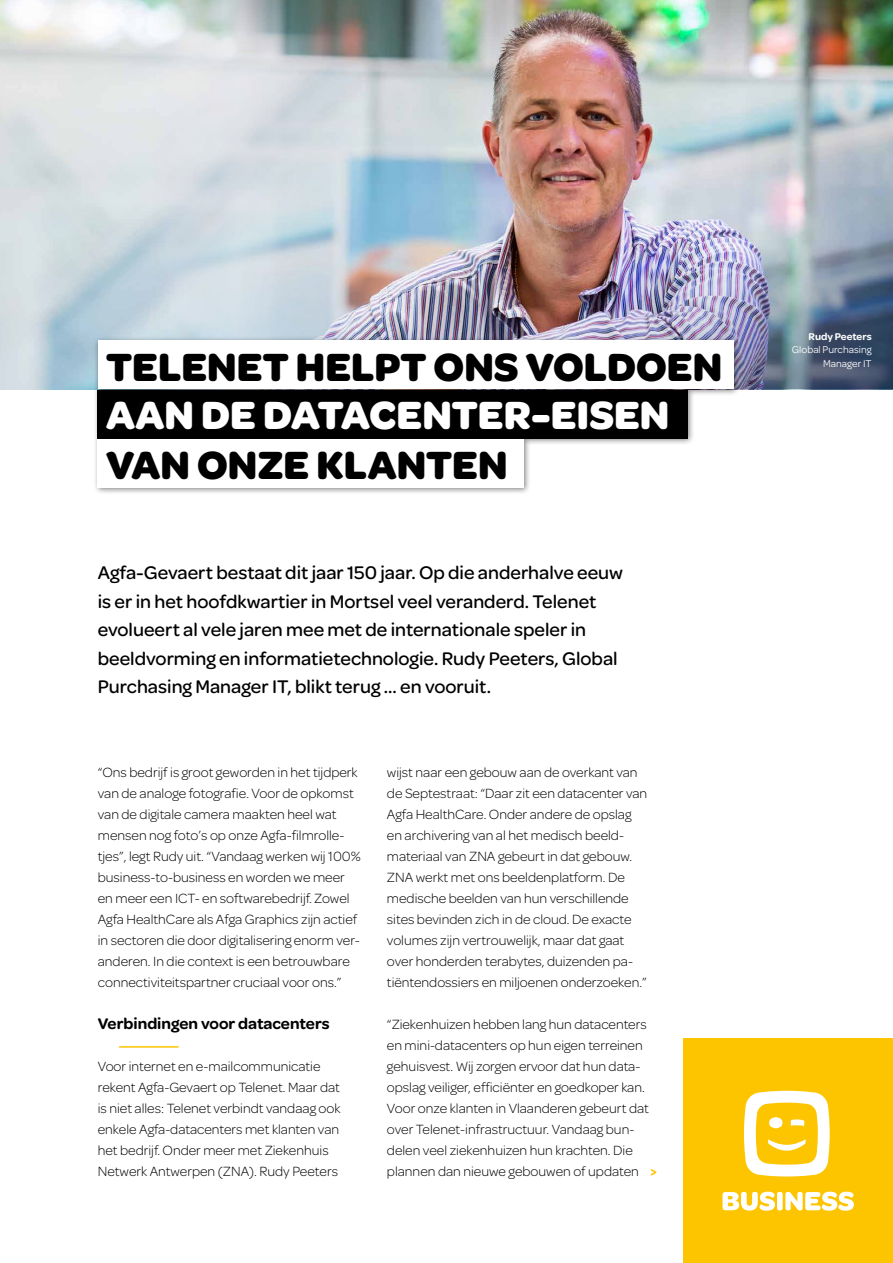
<style>
.page{position:relative;width:893px;height:1263px;background:#fff}
.page>*{position:absolute;margin:0;border:0;box-sizing:border-box;transform-origin:0 0}
.t1{font:700 42px "Omnes";color:#000}
.t2{font:700 42px "Omnes";color:#fff}
.t3{font:500 19.5px/28.5px "Omnes";color:#000}
.t4{font:600 16.5px "Omnes";color:#000}
.t5{font:300 14.25px/21px "Omnes";color:#000}
.t6{font:10.5px/13.5px "Omnes";color:#fff;text-align:right}
.t7{font:600 10.5px "Omnes";color:#fff}
.s1{font-weight:600;color:#fdc500}
</style>
<div class="page">
<img style="left:361px;top:0;width:532px;height:336px">
<img style="left:0;top:0;width:361px;height:389px">
<hr style="left:119px;top:1046px;width:60px;height:2px;background:#fdc500">
<img style="left:617px;top:247px;width:276px;height:142px">
<div style="left:93px;top:336px;width:648px;height:159px;background:#000;opacity:.5"></div>
<div style="left:98px;top:341px;width:635px;height:48px;background:#fff"></div>
<div style="left:98px;top:390px;width:590px;height:49px;background:#000"></div>
<div style="left:98px;top:439px;width:426px;height:49px;background:#fff"></div>
<div style="left:683px;top:1038px;width:210px;height:225px;background:#fdc500"></div>
<svg style="left:744px;top:1091px;width:86px;height:85px"></svg>
<svg style="left:722px;top:1192px;width:53px;height:19px"></svg>
<div style="left:777px;top:1192px;width:6px;height:18px;background:#fff;border-radius:3px"></div>
<svg style="left:785px;top:1192px;width:69px;height:19px"></svg>
<h1 class="t1" style="left:106px;top:343px;width:617px">TELENET HELPT ONS VOLDOEN</h1>
<h1 class="t2" style="left:106px;top:390px;width:565px">AAN DE DATACENTER-EISEN</h1>
<h1 class="t1" style="left:106px;top:441px;width:403px">VAN ONZE KLANTEN</h1>
<p class="t3" style="left:98px;top:558px;width:527px">Agfa-Gevaert bestaat dit jaar 150 jaar. Op die anderhalve eeuw is er in het hoofdkwartier in Mortsel veel veranderd. Telenet evolueert al vele jaren mee met de internationale speler in beeldvorming en informatietechnologie. Rudy Peeters, Global Purchasing Manager IT, blikt terug … en vooruit.</p>
<p class="t5" style="left:98px;top:762px;width:265px">“Ons bedrijf is groot geworden in het tijdperk van de analoge fotografie. Voor de opkomst van de digitale camera maakten heel wat mensen nog foto’s op onze Agfa-filmrolle&shy;tjes”, legt Rudy uit. “Vandaag werken wij 100% business-to-business en worden we meer en meer een ICT- en softwarebedrijf. Zowel Agfa HealthCare als Afga Graphics zijn actief in sectoren die door digitalisering enorm ver&shy;anderen. In die context is een betrouwbare connectiviteitspartner cruciaal voor ons.”</p>
<p class="t4" style="left:98px;top:1014px;width:233px">Verbindingen voor datacenters</p>
<p class="t5" style="left:98px;top:1056px;width:244px">Voor internet en e-mailcommunicatie rekent Agfa-Gevaert op Telenet. Maar dat is niet alles: Telenet verbindt vandaag ook enkele Agfa-datacenters met klanten van het bedrijf. Onder meer met Ziekenhuis Netwerk Antwerpen (ZNA). Rudy Peeters</p>
<p class="t5" style="left:387px;top:762px;width:262px">wijst naar een gebouw aan de overkant van de Septestraat: “Daar zit een datacenter van Agfa HealthCare. Onder andere de opslag en archivering van al het medisch beeld&shy;materiaal van ZNA gebeurt in dat gebouw.<br>ZNA werkt met ons beeldenplatform. De medische beelden van hun verschillende sites bevinden zich in de cloud. De exacte volumes zijn vertrouwelijk, maar dat gaat over honderden terabytes, duizenden pa&shy;tiëntendossiers en miljoenen onderzoeken.”</p>
<p class="t5" style="left:387px;top:1014px;width:272px">“Ziekenhuizen hebben lang hun datacenters en mini-datacenters op hun eigen terreinen gehuisvest. Wij zorgen ervoor dat hun data&shy;opslag veiliger, efficiënter en goedkoper kan.<br>Voor onze klanten in Vlaanderen gebeurt dat over Telenet-infrastructuur. Vandaag bun&shy;delen veel ziekenhuizen hun krachten. Die plannen dan nieuwe gebouwen of updaten <span class="s1">&gt;</span></p>
<p class="t7" style="left:809px;top:330px;width:65px">Rudy Peeters</p>
<p class="t6" style="left:792px;top:343px;width:81px">Global Purchasing<br>Manager IT</p>
</div>
